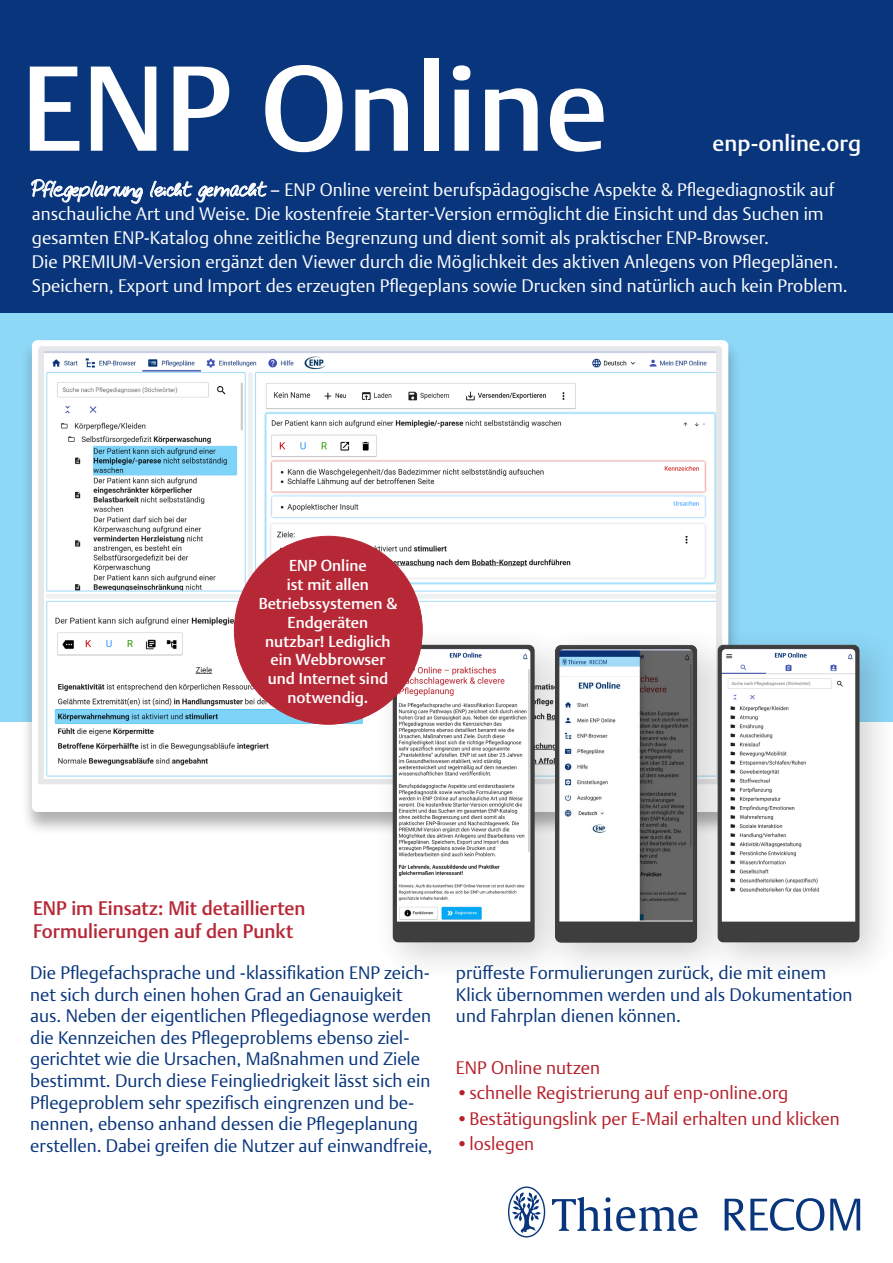
<style>
.page{position:relative;width:893px;height:1263px;background:#fff}
.page>*{position:absolute;margin:0;border:0;box-sizing:border-box;transform-origin:0 0}
.t1{font:500 119.18px "Thieme Argo 2011";color:#fff}
.t2{font:500 22.5px "Thieme Argo 2011";color:#fff}
.t3{font:500 19.5px/23.4px "Thieme Argo 2011";color:#b72837}
.t4{font:300 18px/21.6px "Thieme Argo 2011";color:#08357c}
.t5{font:300 18px/24px "Thieme Argo 2011";color:#fff}
.t6{font:300 18px "Thieme Argo 2011";color:#b61f29}
.t7{font:500 15.75px/18.9px "Thieme Argo 2011";color:#fff;text-align:center}
.s1{font-family:"Thieme Script";font-weight:400;font-size:24.75px}
</style>
<div class="page">
<div style="left:0;top:313px;width:893px;height:409px;background:#8dd7f7"></div>
<div style="left:0;top:0;width:893px;height:313px;background:#08357c"></div>
<div style="left:21px;top:339px;width:720px;height:496px;background:#231f20;opacity:.35"></div>
<div style="left:32px;top:340px;width:696px;height:472px;background:#fff;border-radius:6px"></div>
<div style="left:38px;top:346px;width:684px;height:438px;background:#e6e7e9"></div>
<img style="left:44px;top:351px;width:672px;height:427px">
<div style="left:373px;top:625px;width:202px;height:357px;background:#231f20;opacity:.2"></div>
<div style="left:391px;top:645px;width:144px;height:298px;background:#231f20;opacity:.2"></div>
<img style="left:397px;top:649px;width:133px;height:273px">
<div style="left:535px;top:625px;width:202px;height:358px;background:#231f20;opacity:.2"></div>
<div style="left:554px;top:646px;width:144px;height:297px;background:#3e3e3f"></div>
<img style="left:559px;top:649px;width:134px;height:272px">
<div style="left:698px;top:625px;width:195px;height:357px;background:#231f20;opacity:.2"></div>
<div style="left:716px;top:645px;width:144px;height:298px;background:#231f20;opacity:.2"></div>
<img style="left:722px;top:649px;width:133px;height:273px">
<svg style="left:508px;top:1186px;width:37px;height:51px"></svg>
<svg style="left:552px;top:1197px;width:145px;height:34px"></svg>
<svg style="left:725px;top:1198px;width:99px;height:33px"></svg>
<svg style="left:830px;top:1199px;width:30px;height:31px"></svg>
<div style="left:234px;top:536px;width:188px;height:188px;background:#b72837;border-radius:50%"></div>
<h1 class="t1" style="left:21px;top:30px;width:588px">ENP Online</h1>
<p class="t5" style="left:32px;top:177px;width:817px"><span class="s1">Pflegeplanung leicht gemacht</span> – ENP Online vereint berufspädagogische Aspekte &amp; Pflegediagnostik auf anschauliche Art und Weise. Die kostenfreie Starter-Version ermöglicht die Einsicht und das Suchen im gesamten ENP-Katalog ohne zeitliche Begrenzung und dient somit als praktischer ENP-Browser.<br>Die PREMIUM-Version ergänzt den Viewer durch die Möglichkeit des aktiven Anlegens von Pflegeplänen.<br>Speichern, Export und Import des erzeugten Pflegeplans sowie Drucken sind natürlich auch kein Problem.</p>
<p class="t2" style="left:712px;top:128px;width:150px">enp-online.org</p>
<p class="t7" style="left:259px;top:556px;width:140px">ENP Online<br>ist mit allen<br>Betriebssystemen &amp;<br>Endgeräten nutzbar! Lediglich ein Webbrowser und Internet sind notwendig.</p>
<p class="t3" style="left:33px;top:896px;width:274px">ENP im Einsatz: Mit detaillierten<br>Formulierungen auf den Punkt</p>
<p class="t4" style="left:30px;top:961px;width:404px">Die Pflegefachsprache und -klassifikation ENP zeich&shy;net sich durch einen hohen Grad an Genauigkeit aus. Neben der eigentlichen Pflegediagnose werden die Kennzeichen des Pflegeproblems ebenso ziel&shy;gerichtet wie die Ursachen, Maßnahmen und Ziele bestimmt. Durch diese Feingliedrigkeit lässt sich ein Pflegeproblem sehr spezifisch eingrenzen und be&shy;nennen, ebenso anhand dessen die Pflegeplanung erstellen. Dabei greifen die Nutzer auf einwandfreie,</p>
<p class="t4" style="left:456px;top:961px;width:398px">prüffeste Formulierungen zurück, die mit einem<br>Klick übernommen werden und als Dokumentation und Fahrplan dienen können.</p>
<p class="t6" style="left:456px;top:1055px;width:146px">ENP Online nutzen</p>
<p class="t6" style="left:456px;top:1081px;width:334px">•schnelle Registrierung auf enp-online.org</p>
<p class="t6" style="left:456px;top:1106px;width:385px">•Bestätigungslink per E-Mail erhalten und klicken</p>
<p class="t6" style="left:456px;top:1132px;width:80px">•loslegen</p>
</div>
